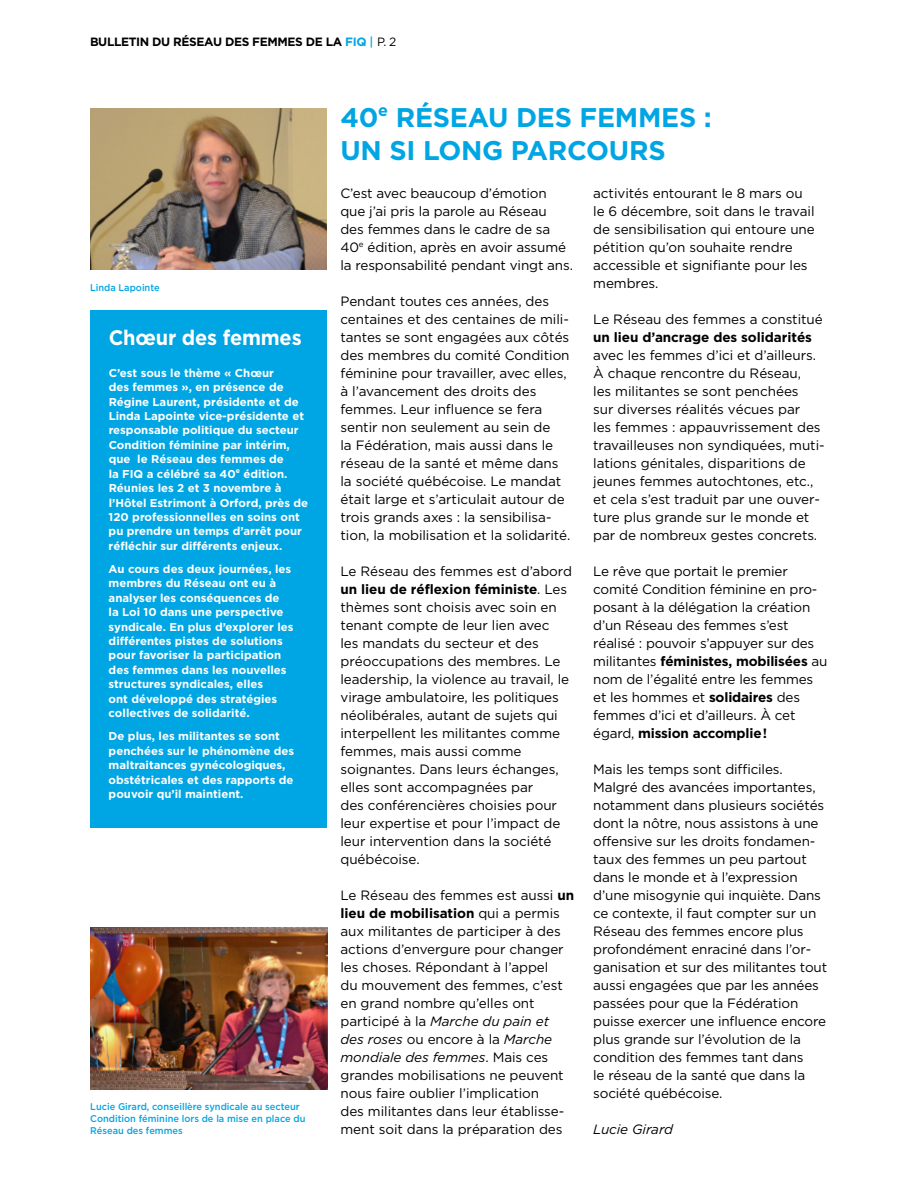
<style>
.page{position:relative;width:918px;height:1188px;background:#fff}
.page>*{position:absolute;margin:0;border:0;box-sizing:border-box;transform-origin:0 0}
.t1{font:700 27px/33px "Gotham";letter-spacing:-.01em;color:#00a5e3}
.t2{font:700 21px "Gotham";letter-spacing:-.01em;color:#fff;scale:.95 1}
.t3{font:13.5px/18px "Gotham";letter-spacing:-.005em;color:#000}
.t4{font:700 13.5px "Gotham";letter-spacing:-.005em;color:#000}
.t5{font:italic 13.5px "Gotham";letter-spacing:-.005em;color:#000}
.t6{font:700 12px "Gotham";letter-spacing:-.03em;color:#000}
.t7{font:700 11.4px/14.4px "Gotham";color:#fff}
.t8{font:500 9.75px/12px "Gotham";color:#00a5e3;scale:.95 1}
.s1{color:#00a5e3}
.s2{font-weight:500;color:#00a5e3}
.s3{font-weight:400}
.s4{font-weight:700}
.s5{font-style:italic}
</style>
<div class="page">
<img style="left:90px;top:108px;width:237px;height:162px">
<div style="left:90px;top:310px;width:237px;height:518px;background:#00a5e3"></div>
<img style="left:90px;top:927px;width:237px;height:162px">
<p class="t6" style="left:90px;top:35px;width:308px">Bulletin du Réseau des femmes de la <span class="s1">FIQ</span> <span class="s2">|</span> <span class="s3">p. 2</span></p>
<p class="t8" style="left:90px;top:281px;width:75px">Linda Lapointe</p>
<h2 class="t2" style="left:109px;top:325px;width:205px">Chœur des femmes</h2>
<p class="t7" style="left:109px;top:365px;width:201px">C’est sous le thème « Chœur<br>des femmes », en présence de<br>Régine Laurent, présidente et de<br>Linda Lapointe vice-présidente et responsable politique du secteur<br>Condition féminine par intérim, que le Réseau des femmes de<br>la FIQ a célébré sa 40<sup>e</sup> édition.<br>Réunies les 2 et 3 novembre à l’Hôtel Estrimont à Orford, près de<br>120 professionnelles en soins ont pu prendre un temps d’arrêt pour réfléchir sur différents enjeux.</p>
<p class="t7" style="left:109px;top:562px;width:186px">Au cours des deux journées, les membres du Réseau ont eu à analyser les conséquences de<br>la Loi 10 dans une perspective syndicale. En plus d’explorer les différentes pistes de solutions pour favoriser la participation des femmes dans les nouvelles structures syndicales, elles<br>ont développé des stratégies collectives de solidarité.</p>
<p class="t7" style="left:109px;top:729px;width:187px">De plus, les militantes se sont penchées sur le phénomène des maltraitances gynécologiques, obstétricales et des rapports de pouvoir qu’il maintient.</p>
<p class="t8" style="left:90px;top:1100px;width:228px">Lucie Girard, conseillère syndicale au secteur<br>Condition féminine lors de la mise en place du<br>Réseau des femmes</p>
<h1 class="t1" style="left:340px;top:100px;width:373px">40<sup>e</sup> Réseau des femmes :<br>Un si long parcours</h1>
<p class="t3" style="left:341px;top:184px;width:234px">C’est avec beaucoup d’émotion que j’ai pris la parole au Réseau des femmes dans le cadre de sa<br>40<sup>e</sup> édition, après en avoir assumé la responsabilité pendant vingt ans.</p>
<p class="t3" style="left:341px;top:292px;width:232px">Pendant toutes ces années, des centaines et des centaines de mili&shy;tantes se sont engagées aux côtés des membres du comité Condition féminine pour travailler, avec elles, à l’avancement des droits des femmes. Leur influence se fera sentir non seulement au sein de<br>la Fédération, mais aussi dans le réseau de la santé et même dans la société québécoise. Le mandat était large et s’articulait autour de trois grands axes : la sensibilisa&shy;tion, la mobilisation et la solidarité.</p>
<p class="t3" style="left:341px;top:562px;width:233px">Le Réseau des femmes est d’abord <span class="s4">un lieu de réflexion féministe</span>. Les thèmes sont choisis avec soin en tenant compte de leur lien avec<br>les mandats du secteur et des préoccupations des membres. Le leadership, la violence au travail, le virage ambulatoire, les politiques néolibérales, autant de sujets qui interpellent les militantes comme femmes, mais aussi comme soignantes. Dans leurs échanges, elles sont accompagnées par<br>des conférencières choisies pour leur expertise et pour l’impact de leur intervention dans la société québécoise.</p>
<p class="t3" style="left:341px;top:886px;width:235px">Le Réseau des femmes est aussi <span class="s4">un lieu de mobilisation</span> qui a permis aux militantes de participer à des actions d’envergure pour changer les choses. Répondant à l’appel<br>du mouvement des femmes, c’est en grand nombre qu’elles ont participé à la <span class="s5">Marche du pain et des roses</span> ou encore à la <span class="s5">Marche mondiale des femmes</span>. Mais ces grandes mobilisations ne peuvent nous faire oublier l’implication<br>des militantes dans leur établisse&shy;ment soit dans la préparation des</p>
<p class="t3" style="left:593px;top:184px;width:223px">activités entourant le 8 mars ou le 6 décembre, soit dans le travail de sensibilisation qui entoure une pétition qu’on souhaite rendre accessible et signifiante pour les membres.</p>
<p class="t3" style="left:593px;top:310px;width:231px">Le Réseau des femmes a constitué</p>
<p class="t4" style="left:593px;top:329px;width:220px">un lieu d’ancrage des solidarités</p>
<p class="t3" style="left:593px;top:346px;width:233px">avec les femmes d’ici et d’ailleurs.<br>À chaque rencontre du Réseau,<br>les militantes se sont penchées<br>sur diverses réalités vécues par<br>les femmes : appauvrissement des travailleuses non syndiquées, muti&shy;lations génitales, disparitions de jeunes femmes autochtones, etc., et cela s’est traduit par une ouver&shy;ture plus grande sur le monde et par de nombreux gestes concrets.</p>
<p class="t3" style="left:593px;top:562px;width:236px">Le rêve que portait le premier comité Condition féminine en pro&shy;posant à la délégation la création d’un Réseau des femmes s’est réalisé : pouvoir s’appuyer sur des militantes <span class="s4">féministes, mobilisées</span> au nom de l’égalité entre les femmes et les hommes et <span class="s4">solidaires</span> des femmes d’ici et d’ailleurs. À cet égard, <span class="s4">mission accomplie!</span></p>
<p class="t3" style="left:593px;top:760px;width:235px">Mais les temps sont difficiles.<br>Malgré des avancées importantes, notamment dans plusieurs sociétés dont la nôtre, nous assistons à une offensive sur les droits fondamen&shy;taux des femmes un peu partout dans le monde et à l’expression d’une misogynie qui inquiète. Dans ce contexte, il faut compter sur un<br>Réseau des femmes encore plus profondément enraciné dans l’or&shy;ganisation et sur des militantes tout aussi engagées que par les années passées pour que la Fédération puisse exercer une influence encore plus grande sur l’évolution de la condition des femmes tant dans<br>le réseau de la santé que dans la société québécoise.</p>
<p class="t5" style="left:593px;top:1121px;width:81px">Lucie Girard</p>
</div>
